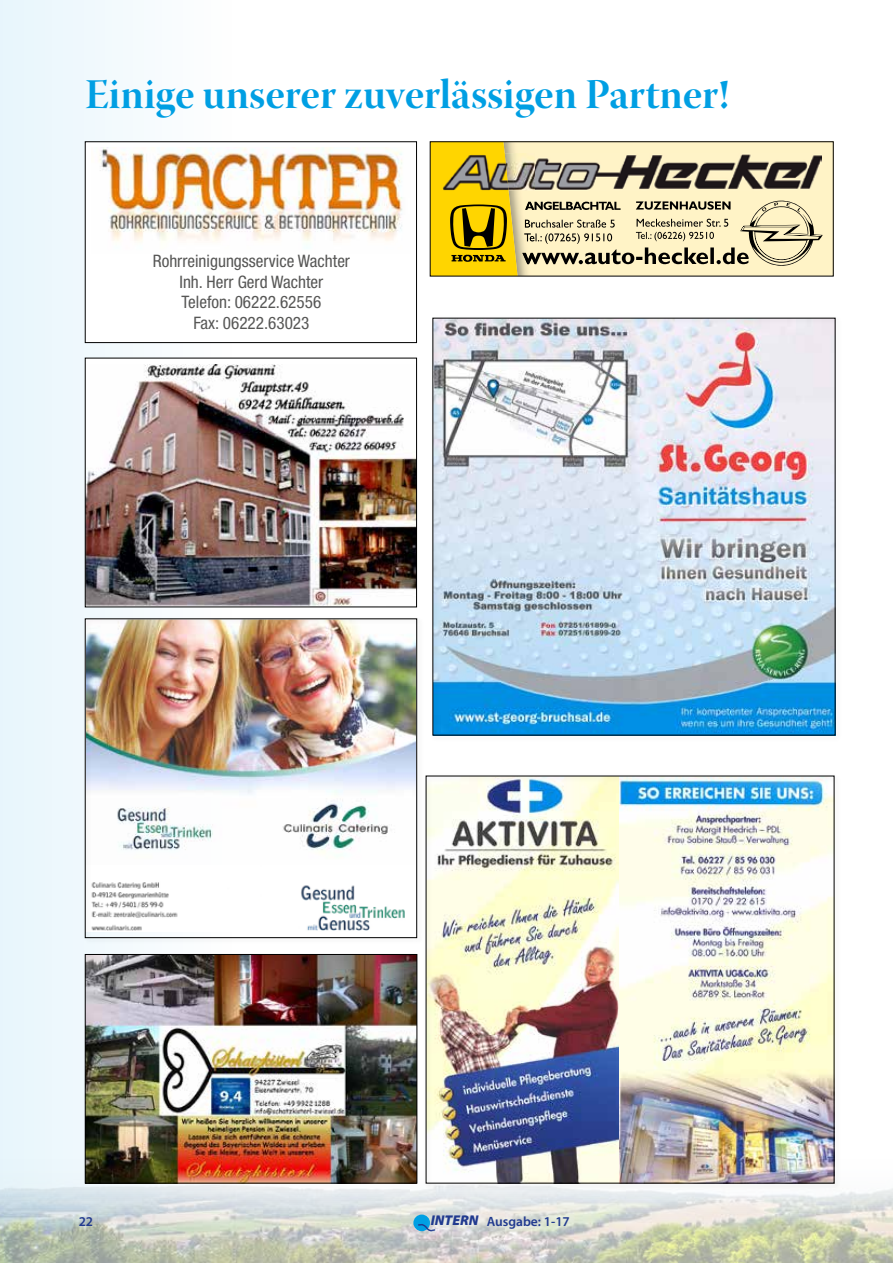
<style>
.page{position:relative;width:893px;height:1263px;background:#fff}
.page>*{position:absolute;margin:0;border:0;box-sizing:border-box;transform-origin:0 0}
.t1{font:42px "Warnock Pro Bold Disp";color:#009fe3}
.t2{font:condensed 17.25px/20.5px "Helvetica Neue";color:#575756;text-align:center}
.t3{font:600 13.5px "Myriad Pro";color:#213a8f}
.s1{font-weight:900;font-style:italic;font-size:14.25px}
</style>
<div class="page">
<div style="left:0;top:0;width:893px;height:1263px;background:linear-gradient(to right,#f4fafd,#fffefb)"></div>
<img style="left:0;top:1009px;width:893px;height:254px">
<div style="left:413px;top:1214px;width:17px;height:17px;background:#009fe3;border-radius:50%"></div>
<svg style="left:417px;top:1224px;width:10px;height:7px"></svg>
<svg style="left:427px;top:1210px;width:62px;height:26px"></svg>
<svg style="left:483px;top:1211px;width:97px;height:28px"></svg>
<img style="left:87px;top:364px;width:328px;height:241px">
<div style="left:85px;top:358px;width:332px;height:249px;border:1px solid #000"></div>
<div style="left:85px;top:142px;width:332px;height:201px;background:#fff"></div>
<div style="left:85px;top:142px;width:332px;height:201px;border:1px solid #000"></div>
<img style="left:99px;top:147px;width:304px;height:101px">
<img style="left:87px;top:956px;width:328px;height:225px">
<div style="left:85px;top:954px;width:332px;height:229px;border:1px solid #000"></div>
<div style="left:83px;top:616px;width:341px;height:329px;background:#000;opacity:.3"></div>
<div style="left:85px;top:619px;width:332px;height:319px;border:1px solid #000"></div>
<div style="left:430px;top:316px;width:412px;height:426px;background:#000;opacity:.3"></div>
<svg style="left:432px;top:144px;width:391px;height:130px"></svg>
<div style="left:424px;top:773px;width:417px;height:417px;background:#000;opacity:.3"></div>
<h1 class="t1" style="left:85px;top:69px;width:646px">Einige unserer zuverlässigen Partner!</h1>
<p class="t2" style="left:153px;top:251px;width:199px">Rohrreinigungsservice Wachter<br>Inh. Herr Gerd Wachter<br>Telefon: 06222.62556<br>Fax: 06222.63023</p>
<p class="t3" style="left:79px;top:1212px;width:16px">22</p>
<p class="t3" style="left:431px;top:1212px;width:140px"><span class="s1">INTERN</span> Ausgabe: 1-17</p>
</div>
